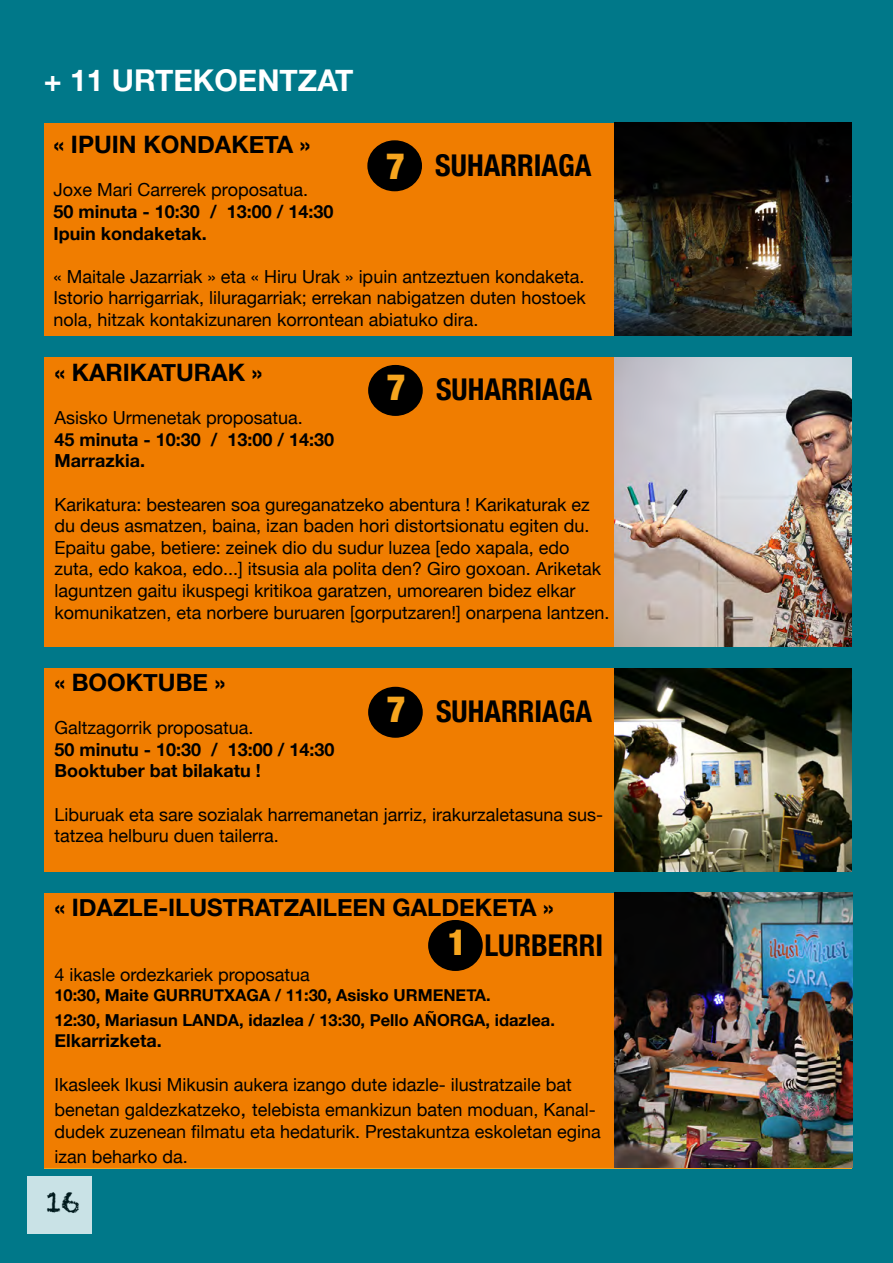
<style>
.page{position:relative;width:893px;height:1263px;background:#fff}
.page>*{position:absolute;margin:0;border:0;box-sizing:border-box;transform-origin:0 0}
.t1{font:700 condensed 30px "Helvetica Neue";color:#000}
.t2{font:700 30px "Helvetica Neue";color:#fff}
.t3{font:28.5px "Chalkduster";color:#000}
.t4{font:700 24px "Helvetica Neue";color:#000}
.t5{font:900 19.5px "Arial";color:#000}
.t6{font:18px/21.6px "Helvetica Neue";color:#000}
.t7{font:700 18px/21.6px "Helvetica Neue";color:#000}
.t8{font:700 16.5px/25.2px "Helvetica Neue";color:#000}
.s1{font-weight:900;font-size:36px;color:#f6a51e}
.s2{font-size:21px}
</style>
<div class="page">
<div style="left:40px;top:45px;width:813px;height:1124px;background:#f07d00;border:2px solid #f6a51e"></div>
<div style="left:0;top:0;width:893px;height:123px;background:#007889"></div>
<div style="left:368px;top:141px;width:53px;height:50px;background:#000;border-radius:50%"></div>
<div style="left:367px;top:140px;width:55px;height:51px;border:2px solid #000;border-radius:50%"></div>
<img style="left:614px;top:123px;width:239px;height:1045px">
<div style="left:369px;top:366px;width:53px;height:49px;background:#000;border-radius:50%"></div>
<div style="left:368px;top:365px;width:55px;height:51px;border:2px solid #000;border-radius:50%"></div>
<div style="left:369px;top:687px;width:53px;height:50px;background:#000;border-radius:50%"></div>
<div style="left:368px;top:687px;width:55px;height:51px;border:2px solid #000;border-radius:50%"></div>
<div style="left:429px;top:921px;width:53px;height:49px;background:#000;border-radius:50%"></div>
<div style="left:428px;top:920px;width:55px;height:51px;border:2px solid #000;border-radius:50%"></div>
<div style="left:0;top:121px;width:44px;height:1142px;background:#007889"></div>
<div style="left:0;top:1169px;width:893px;height:94px;background:#007889"></div>
<div style="left:853px;top:119px;width:40px;height:1144px;background:#007889"></div>
<div style="left:0;top:337px;width:892px;height:20px;background:#007889"></div>
<div style="left:2px;top:647px;width:891px;height:21px;background:#007889"></div>
<div style="left:2px;top:872px;width:891px;height:21px;background:#007889"></div>
<div style="left:27px;top:1176px;width:64px;height:58px;background:#c9e2e6"></div>
<h1 class="t2" style="left:44px;top:56px;width:311px">+ 11 URTEKOENTZAT</h1>
<h3 class="t4" style="left:54px;top:126px;width:258px">« IPUIN KONDAKETA »</h3>
<p class="t6" style="left:54px;top:180px;width:256px">Joxe Mari Carrerek proposatua.</p>
<p class="t7" style="left:54px;top:201px;width:281px">50 minuta - 10:30 / 13:00 / 14:30<br>Ipuin kondaketak.</p>
<p class="t6" style="left:54px;top:267px;width:534px;text-align:justify">« Maitale Jazarriak » eta « Hiru Urak » ipuin antzeztuen kondaketa.<br>Istorio harrigarriak, liluragarriak; errekan nabigatzen duten hostoek nola, hitzak kontakizunaren korrontean abiatuko dira.</p>
<h1 class="t1" style="left:386px;top:140px;width:207px"><span class="s1">7</span> SUHARRIAGA</h1>
<h3 class="t4" style="left:54px;top:354px;width:209px">« KARIKATURAK »</h3>
<p class="t6" style="left:54px;top:408px;width:250px">Asisko Urmenetak proposatua.</p>
<p class="t7" style="left:54px;top:429px;width:281px">45 minuta - 10:30 / 13:00 / 14:30<br>Marrazkia.</p>
<p class="t6" style="left:54px;top:494px;width:557px">Karikatura: bestearen soa gureganatzeko abentura ! Karikaturak ez du deus asmatzen, baina, izan baden hori distortsionatu egiten du.<br>Epaitu gabe, betiere: zeinek dio du sudur luzea [edo xapala, edo zuta, edo kakoa, edo...] itsusia ala polita den? Giro goxoan. Ariketak laguntzen gaitu ikuspegi kritikoa garatzen, umorearen bidez elkar komunikatzen, eta norbere buruaren [gorputzaren!] onarpena lantzen.</p>
<h1 class="t1" style="left:387px;top:365px;width:207px"><span class="s1">7</span> SUHARRIAGA</h1>
<h3 class="t4" style="left:54px;top:664px;width:173px">« BOOKTUBE »</h3>
<p class="t6" style="left:54px;top:718px;width:200px">Galtzagorrik proposatua.</p>
<p class="t7" style="left:54px;top:739px;width:282px">50 minutu - 10:30 / 13:00 / 14:30<br>Booktuber bat bilakatu !</p>
<p class="t6" style="left:54px;top:804px;width:550px">Liburuak eta sare sozialak harremanetan jarriz, irakurzaletasuna sus&shy;tatzea helburu duen tailerra.</p>
<h1 class="t1" style="left:387px;top:686px;width:207px"><span class="s1">7</span> SUHARRIAGA</h1>
<h3 class="t4" style="left:54px;top:889px;width:501px">« IDAZLE-ILUSTRATZAILEEN GALDEKETA »</h3>
<h1 class="t1" style="left:448px;top:921px;width:157px"><span class="s1">1</span> LURBERRI</h1>
<p class="t6" style="left:54px;top:965px;width:257px">4 ikasle ordezkariek proposatua</p>
<p class="t8" style="left:54px;top:983px;width:502px">10:30, Maite GURRUTXAGA / 11:30, Asisko URMENETA.<br>12:30, Mariasun LANDA, idazlea / 13:30, Pello AÑORGA, idazlea.</p>
<p class="t7" style="left:54px;top:1031px;width:109px">Elkarrizketa.</p>
<p class="t6" style="left:54px;top:1073px;width:543px;line-height:25.2px">Ikasleek Ikusi Mikusin aukera izango dute idazle- ilustratzaile bat benetan galdezkatzeko<span class="s2">,</span> telebista emankizun baten moduan, Kanal-</p>
<p class="t6" style="left:54px;top:1119px;width:548px;line-height:25.2px">dudek zuzenean filmatu eta hedaturik. Prestakuntza eskoletan egina izan beharko da.</p>
<h2 class="t3" style="left:45px;top:1185px;width:36px">16</h2>
<p class="t5" style="left:44px;top:1198px;width:15px">1</p>
</div>
